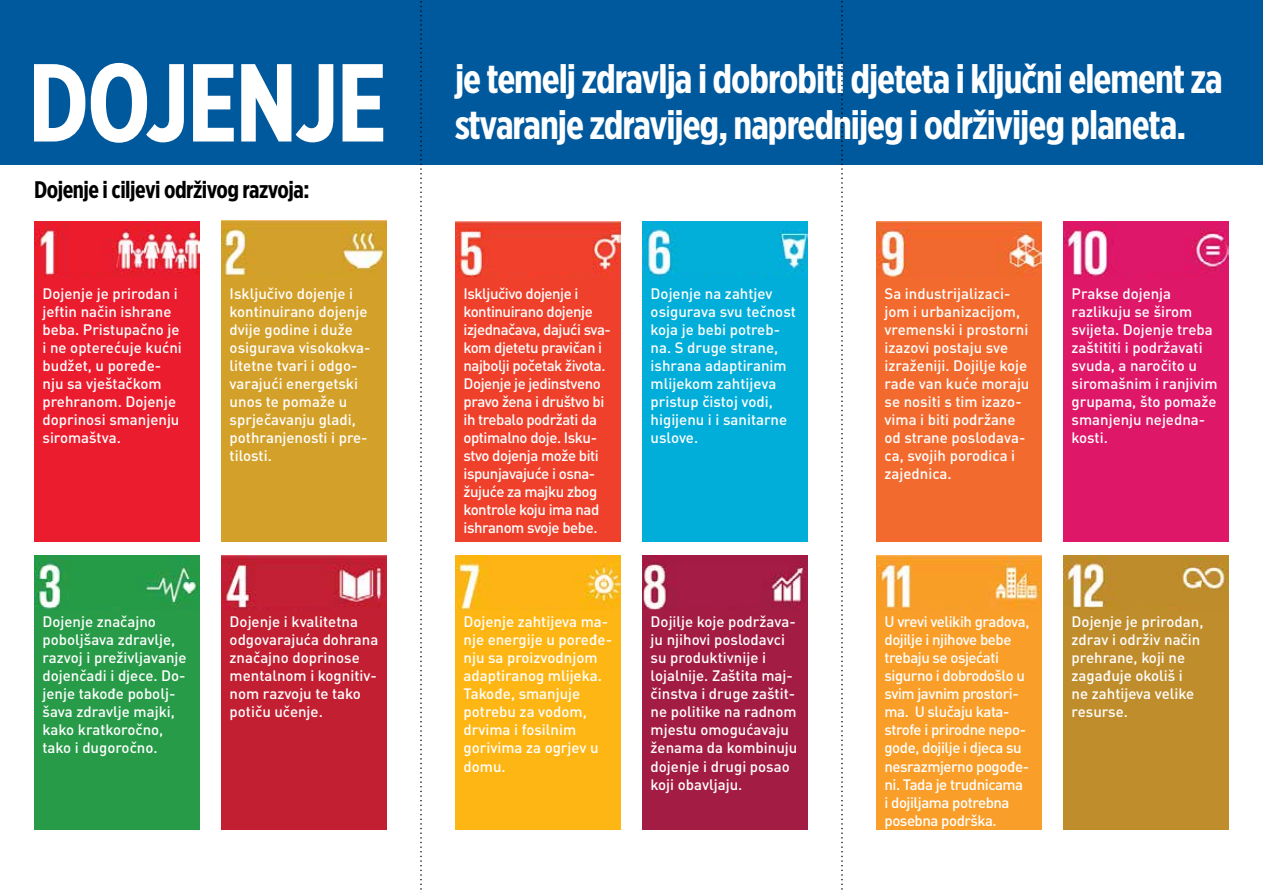
<style>
.page{position:relative;width:1263px;height:893px;background:#fff}
.page>*{position:absolute;margin:0;border:0;box-sizing:border-box;transform-origin:0 0}
.t1{font:700 110.55px "Gotham X Narrow";letter-spacing:-.02em;color:#fff}
.t2{font:700 40.5px/46.5px "Gotham X Narrow";letter-spacing:-.025em;color:#fff}
.t3{font:700 24px "Gotham X Narrow";letter-spacing:-.02em;color:#000}
.t4{font:500 15px/18px "DIN Pro";color:#fff}
.t5{font:500 15px/18px "DIN Pro";letter-spacing:-.03em;color:#fff}
</style>
<div class="page">
<img style="left:1063px;top:555px;width:166px;height:55px">
<img style="left:876px;top:555px;width:166px;height:55px">
<img style="left:1063px;top:221px;width:166px;height:56px">
<img style="left:876px;top:221px;width:166px;height:56px">
<img style="left:642px;top:555px;width:166px;height:55px">
<img style="left:455px;top:555px;width:166px;height:55px">
<img style="left:642px;top:221px;width:166px;height:56px">
<div style="left:0;top:0;width:1263px;height:165px;background:#00599d"></div>
<img style="left:34px;top:221px;width:166px;height:56px">
<img style="left:221px;top:221px;width:166px;height:56px">
<div style="left:34px;top:277px;width:166px;height:264px;background:#eb1c2e"></div>
<div style="left:876px;top:277px;width:166px;height:264px;background:#f26a2e"></div>
<div style="left:221px;top:277px;width:166px;height:264px;background:#d3a02a"></div>
<div style="left:642px;top:277px;width:166px;height:264px;background:#01aed9"></div>
<div style="left:1063px;top:277px;width:166px;height:264px;background:#de1768"></div>
<img style="left:34px;top:555px;width:166px;height:55px">
<img style="left:221px;top:555px;width:166px;height:55px">
<div style="left:34px;top:610px;width:166px;height:219px;background:#279b48"></div>
<div style="left:455px;top:610px;width:166px;height:219px;background:#feb614"></div>
<div style="left:876px;top:610px;width:166px;height:219px;background:#f99e29"></div>
<div style="left:221px;top:610px;width:166px;height:219px;background:#c21f32"></div>
<div style="left:642px;top:610px;width:166px;height:219px;background:#a31c44"></div>
<div style="left:1063px;top:610px;width:166px;height:219px;background:#bf8d2c"></div>
<img style="left:455px;top:221px;width:166px;height:56px">
<div style="left:455px;top:277px;width:166px;height:264px;background:#ef402b"></div>
<svg style="left:420px;top:1px;width:2px;height:892px"></svg>
<svg style="left:841px;top:1px;width:2px;height:892px"></svg>
<h1 class="t1" style="left:28px;top:35px;width:360px">DOJENJE</h1>
<h3 class="t3" style="left:34px;top:175px;width:277px">Dojenje i ciljevi održivog razvoja:</h3>
<p class="t4" style="left:43px;top:283px;width:141px">Dojenje je prirodan i jeftin način ishrane beba. Pristupačno je i ne opterećuje kućni budžet, u poređe&shy;nju sa vještačkom prehranom. Dojenje doprinosi smanjenju siromaštva.</p>
<p class="t4" style="left:230px;top:283px;width:142px">Isključivo dojenje i kontinuirano dojenje dvije godine i duže osigurava visokokva&shy;litetne tvari i odgo&shy;varajući energetski unos te pomaže u sprječavanju gladi, pothranjenosti i pre&shy;tilosti.</p>
<h2 class="t2" style="left:455px;top:55px;width:769px">je temelj zdravlja i dobrobiti djeteta i ključni element za stvaranje zdravijeg, naprednijeg i održivijeg planeta.</h2>
<p class="t5" style="left:463px;top:283px;width:149px">Isključivo dojenje i kontinuirano dojenje izjednačava, dajući sva&shy;kom djetetu pravičan i najbolji početak života.<br>Dojenje je jedinstveno pravo žena i društvo bi ih trebalo podržati da optimalno doje. Isku&shy;stvo dojenja može biti ispunjavajuće i osna&shy;žujuće za majku zbog kontrole koju ima nad ishranom svoje bebe.</p>
<p class="t4" style="left:651px;top:283px;width:147px">Dojenje na zahtjev osigurava svu tečnost koja je bebi potreb&shy;na. S druge strane, ishrana adaptiranim mlijekom zahtijeva pristup čistoj vodi, higijenu i i sanitarne uslove.</p>
<p class="t4" style="left:884px;top:283px;width:146px">Sa industrijalizaci&shy;jom i urbanizacijom, vremenski i prostorni izazovi postaju sve izraženiji. Dojilje koje rade van kuće moraju se nositi s tim izazo&shy;vima i biti podržane od strane poslodava&shy;ca, svojih porodica i zajednica.</p>
<p class="t4" style="left:1071px;top:283px;width:148px">Prakse dojenja razlikuju se širom svijeta. Dojenje treba zaštititi i podržavati svuda, a naročito u siromašnim i ranjivim grupama, što pomaže smanjenju nejedna&shy;kosti.</p>
<p class="t4" style="left:651px;top:611px;width:148px">Dojilje koje podržava&shy;ju njihovi poslodavci su produktivnije i lojalnije. Zaštita maj&shy;činstva i druge zaštit&shy;ne politike na radnom mjestu omogućavaju ženama da kombinuju dojenje i drugi posao koji obavljaju.</p>
<p class="t4" style="left:43px;top:611px;width:146px">Dojenje značajno poboljšava zdravlje, razvoj i preživljavanje dojenčadi i djece. Do&shy;jenje takođe pobolj&shy;šava zdravlje majki, kako kratkoročno, tako i dugoročno.</p>
<p class="t4" style="left:230px;top:611px;width:150px">Dojenje i kvalitetna odgovarajuća dohrana značajno doprinose mentalnom i kognitiv&shy;nom razvoju te tako potiču učenje.</p>
<p class="t4" style="left:463px;top:611px;width:150px">Dojenje zahtijeva ma&shy;nje energije u poređe&shy;nju sa proizvodnjom adaptiranog mlijeka.<br>Takođe, smanjuje potrebu za vodom, drvima i fosilnim gorivima za ogrjev u domu.</p>
<p class="t5" style="left:884px;top:611px;width:146px">U vrevi velikih gradova, dojilje i njihove bebe trebaju se osjećati sigurno i dobrodošlo u svim javnim prostori&shy;ma. U slučaju kata&shy;strofe i prirodne nepo&shy;gode, dojilje i djeca su nesrazmjerno pogođe&shy;ni. Tada je trudnicama i dojiljama potrebna posebna podrška.</p>
<p class="t4" style="left:1071px;top:611px;width:133px">Dojenje je prirodan, zdrav i održiv način prehrane, koji ne zagađuje okoliš i<br>ne zahtijeva velike resurse.</p>
</div>
